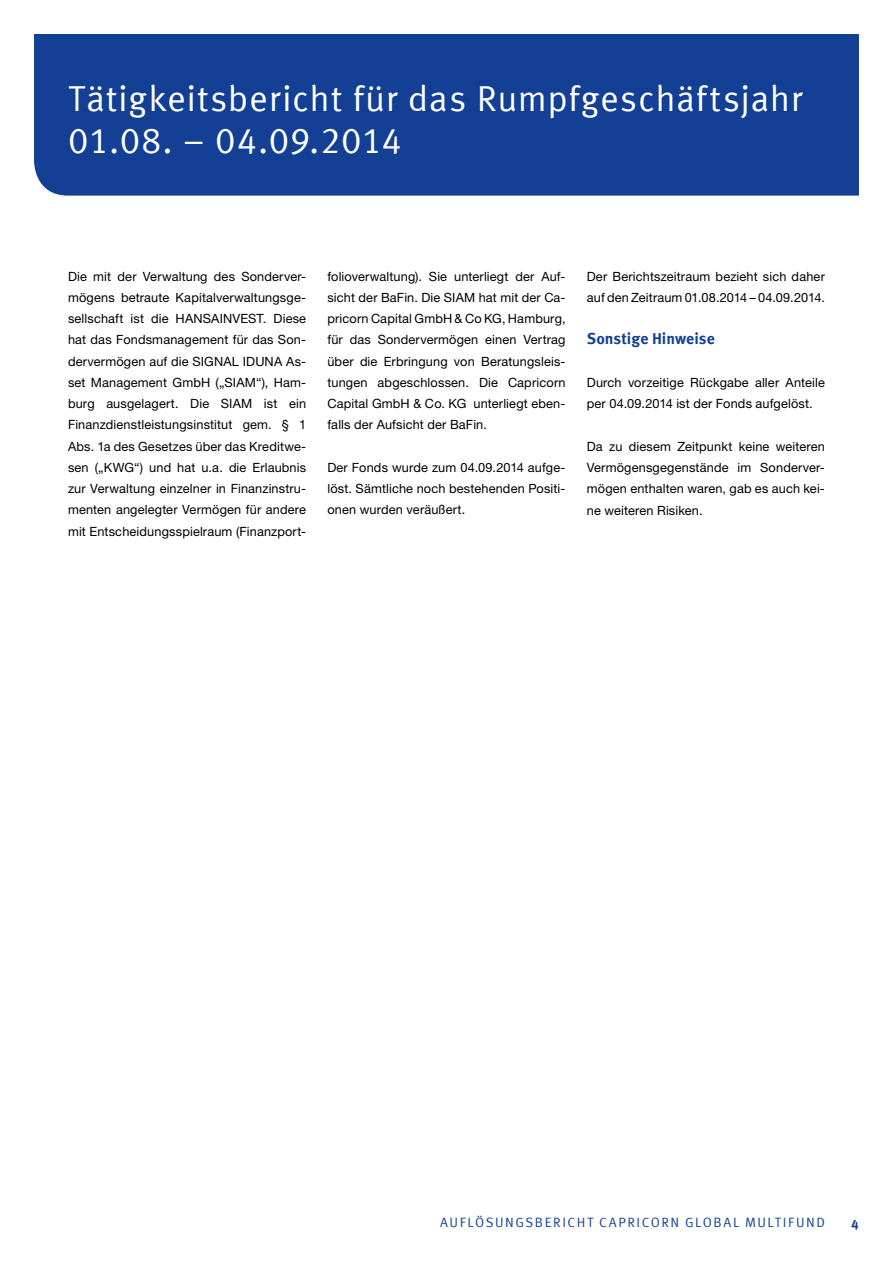
<style>
.page{position:relative;width:893px;height:1263px;background:#fff}
.page>*{position:absolute;margin:0;border:0;box-sizing:border-box;transform-origin:0 0}
.t1{font:36px/42.5px "Meta Offc Pro Norm";letter-spacing:.02em;color:#fff}
.t2{font:700 15.75px "Meta Offc Pro";color:#134094}
.t3{font:13.5px "Meta Offc Pro Norm";letter-spacing:.115em;color:#134094}
.t4{font:700 13.5px "Meta Offc Pro";color:#134094}
.t5{font:12.75px/21.3px "Helvetica Neue LTW1 G";letter-spacing:.01em;color:#000;text-align:justify}
</style>
<div class="page">
<div style="left:34px;top:34px;width:825px;height:162px;background:#134094"></div>
<h1 class="t1" style="left:68px;top:75px;width:736px">Tätigkeitsbericht für das Rumpfgeschäftsjahr<br>01.08. – 04.09.2014</h1>
<p class="t5" style="left:68px;top:265px;width:240px">Die mit der Verwaltung des Sonderver&shy;mögens betraute Kapitalverwaltungsge&shy;sellschaft ist die HANSAINVEST. Diese hat das Fondsmanagement für das Son&shy;dervermögen auf die SIGNAL IDUNA As&shy;set Management GmbH („SIAM“), Ham&shy;burg ausgelagert. Die SIAM ist ein Finanzdienstleistungsinstitut gem. § 1<br>Abs. 1a des Gesetzes über das Kreditwe&shy;sen („KWG“) und hat u.a. die Erlaubnis zur Verwaltung einzelner in Finanzinstru&shy;menten angelegter Vermögen für andere mit Entscheidungsspielraum (Finanzport-</p>
<p class="t5" style="left:327px;top:265px;width:240px">folioverwaltung). Sie unterliegt der Auf&shy;sicht der BaFin. Die SIAM hat mit der Ca&shy;pricorn Capital GmbH &amp; Co KG, Hamburg, für das Sondervermögen einen Vertrag über die Erbringung von Beratungsleis&shy;tungen abgeschlossen. Die Capricorn Capital GmbH &amp; Co. KG unterliegt eben&shy;falls der Aufsicht der BaFin.</p>
<p class="t5" style="left:327px;top:457px;width:240px">Der Fonds wurde zum 04.09.2014 aufge&shy;löst. Sämtliche noch bestehenden Positi&shy;onen wurden veräußert.</p>
<p class="t5" style="left:587px;top:265px;width:240px">Der Berichtszeitraum bezieht sich daher auf den Zeitraum 01.08.2014 – 04.09.2014.</p>
<p class="t2" style="left:587px;top:327px;width:129px">Sonstige Hinweise</p>
<p class="t5" style="left:587px;top:372px;width:240px">Durch vorzeitige Rückgabe aller Anteile per 04.09.2014 ist der Fonds aufgelöst.</p>
<p class="t5" style="left:587px;top:435px;width:240px">Da zu diesem Zeitpunkt keine weiteren Vermögensgegenstände im Sonderver&shy;mögen enthalten waren, gab es auch kei&shy;ne weiteren Risiken.</p>
<p class="t3" style="left:440px;top:1211px;width:197px">AUFLÖSUNGSBERICHT Capricorn</p>
<p class="t3" style="left:685px;top:1211px;width:20px">Global</p>
<p class="t3" style="left:745px;top:1211px;width:22px">Multifun</p>
<p class="t3" style="left:816px;top:1211px;width:10px">d</p>
<p class="t4" style="left:851px;top:1214px;width:9px">4</p>
</div>
